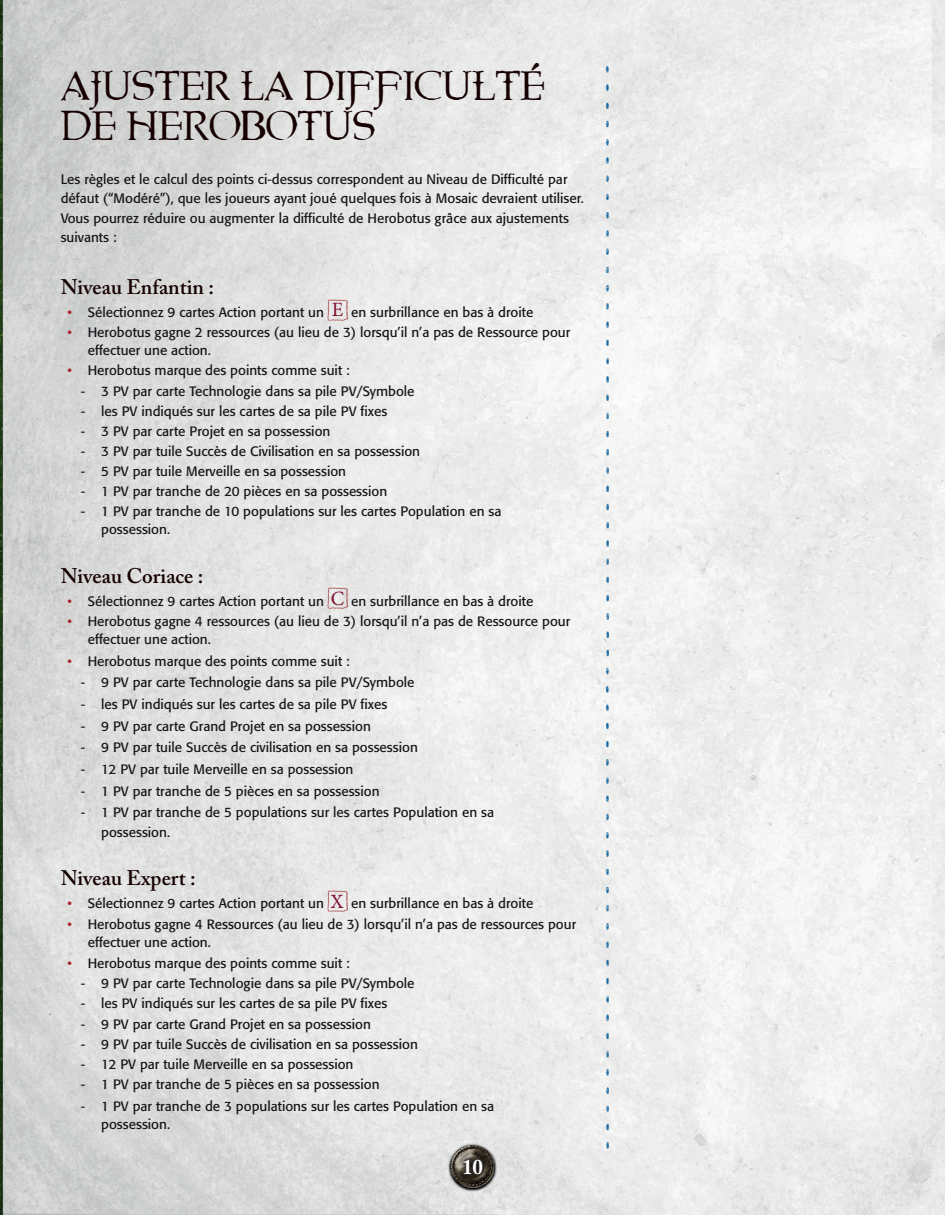
<style>
.page{position:relative;width:945px;height:1215px;background:#fff}
.page>*{position:absolute;margin:0;border:0;box-sizing:border-box;transform-origin:0 0}
.t1{font:36px/40.5px "Eremaeus";color:#160002}
.t2{font:600 21px "Adobe Caslon Pro";color:#160002}
.t3{font:700 21px "Adobe Caslon Pro";color:#fff}
.t4{font:13.5px/18px "Formata";color:#171419}
.s1{color:#a91e28}
.s2{font-family:"Minion Pro";font-size:20.25px;color:#820f30}
</style>
<div class="page">
<img style="left:0;top:0;width:945px;height:1215px">
<img style="left:606px;top:67px;width:3px;height:1081px">
<img style="left:328px;top:299px;width:19px;height:21px">
<img style="left:328px;top:588px;width:19px;height:21px">
<img style="left:328px;top:890px;width:19px;height:21px">
<img style="left:448px;top:1140px;width:49px;height:53px">
<svg style="left:457px;top:1153px;width:32px;height:27px"></svg>
<h1 class="t1" style="left:61px;top:67px;width:485px">AJUSTER LA DIFFICULTÉ<br>DE HEROBOTUS</h1>
<p class="t4" style="left:61px;top:169px;width:525px;line-height:19.5px">Les règles et le calcul des points ci-dessus correspondent au Niveau de Difficulté par défaut (“Modéré”), que les joueurs ayant joué quelques fois à Mosaic devraient utiliser.<br>Vous pourrez réduire ou augmenter la difficulté de Herobotus grâce aux ajustements suivants :</p>
<h2 class="t2" style="left:61px;top:274px;width:155px">Niveau Enfantin :</h2>
<p class="t4" style="left:68px;top:303px;width:467px"><span class="s1">•</span> Sélectionnez 9 cartes Action portant un <span class="s2">E</span> en surbrillance en bas à droite</p>
<p class="t4" style="left:88px;top:323px;width:484px;text-indent:-20px"><span class="s1">•</span> Herobotus gagne 2 ressources (au lieu de 3) lorsqu’il n’a pas de Ressource pour effectuer une action.</p>
<p class="t4" style="left:67px;top:362px;width:284px"><span class="s1">•</span> Herobotus marque des points comme suit :</p>
<p class="t4" style="left:81px;top:382px;width:335px">- 3 PV par carte Technologie dans sa pile PV/Symbole</p>
<p class="t4" style="left:81px;top:402px;width:308px">- les PV indiqués sur les cartes de sa pile PV fixes</p>
<p class="t4" style="left:81px;top:422px;width:251px">- 3 PV par carte Projet en sa possession</p>
<p class="t4" style="left:81px;top:442px;width:341px">- 3 PV par tuile Succès de Civilisation en sa possession</p>
<p class="t4" style="left:81px;top:462px;width:267px">- 5 PV par tuile Merveille en sa possession</p>
<p class="t4" style="left:81px;top:483px;width:308px">- 1 PV par tranche de 20 pièces en sa possession</p>
<p class="t4" style="left:101px;top:503px;width:402px;text-indent:-20px">- 1 PV par tranche de 10 populations sur les cartes Population en sa possession.</p>
<h2 class="t2" style="left:61px;top:563px;width:144px">Niveau Coriace :</h2>
<p class="t4" style="left:68px;top:592px;width:467px"><span class="s1">•</span> Sélectionnez 9 cartes Action portant un <span class="s2">C</span> en surbrillance en bas à droite</p>
<p class="t4" style="left:88px;top:612px;width:484px;text-indent:-20px"><span class="s1">•</span> Herobotus gagne 4 ressources (au lieu de 3) lorsqu’il n’a pas de Ressource pour effectuer une action.</p>
<p class="t4" style="left:67px;top:652px;width:284px"><span class="s1">•</span> Herobotus marque des points comme suit :</p>
<p class="t4" style="left:81px;top:674px;width:335px">- 9 PV par carte Technologie dans sa pile PV/Symbole</p>
<p class="t4" style="left:81px;top:695px;width:308px">- les PV indiqués sur les cartes de sa pile PV fixes</p>
<p class="t4" style="left:81px;top:717px;width:291px">- 9 PV par carte Grand Projet en sa possession</p>
<p class="t4" style="left:81px;top:739px;width:338px">- 9 PV par tuile Succès de civilisation en sa possession</p>
<p class="t4" style="left:81px;top:760px;width:274px">- 12 PV par tuile Merveille en sa possession</p>
<p class="t4" style="left:81px;top:782px;width:300px">- 1 PV par tranche de 5 pièces en sa possession</p>
<p class="t4" style="left:101px;top:803px;width:394px;line-height:19.5px;text-indent:-20px">- 1 PV par tranche de 5 populations sur les cartes Population en sa possession.</p>
<h2 class="t2" style="left:61px;top:865px;width:136px">Niveau Expert :</h2>
<p class="t4" style="left:68px;top:895px;width:467px"><span class="s1">•</span> Sélectionnez 9 cartes Action portant un <span class="s2">X</span> en surbrillance en bas à droite</p>
<p class="t4" style="left:88px;top:915px;width:490px;text-indent:-20px"><span class="s1">•</span> Herobotus gagne 4 Ressources (au lieu de 3) lorsqu’il n’a pas de ressources pour effectuer une action.</p>
<p class="t4" style="left:67px;top:954px;width:284px"><span class="s1">•</span> Herobotus marque des points comme suit :</p>
<p class="t4" style="left:81px;top:975px;width:335px">- 9 PV par carte Technologie dans sa pile PV/Symbole</p>
<p class="t4" style="left:81px;top:995px;width:308px">- les PV indiqués sur les cartes de sa pile PV fixes</p>
<p class="t4" style="left:81px;top:1015px;width:291px">- 9 PV par carte Grand Projet en sa possession</p>
<p class="t4" style="left:81px;top:1035px;width:338px">- 9 PV par tuile Succès de civilisation en sa possession</p>
<p class="t4" style="left:81px;top:1055px;width:274px">- 12 PV par tuile Merveille en sa possession</p>
<p class="t4" style="left:81px;top:1075px;width:300px">- 1 PV par tranche de 5 pièces en sa possession</p>
<p class="t4" style="left:101px;top:1097px;width:394px;text-indent:-20px">- 1 PV par tranche de 3 populations sur les cartes Population en sa possession.</p>
<h2 class="t3" style="left:462px;top:1155px;width:22px">10</h2>
</div>
